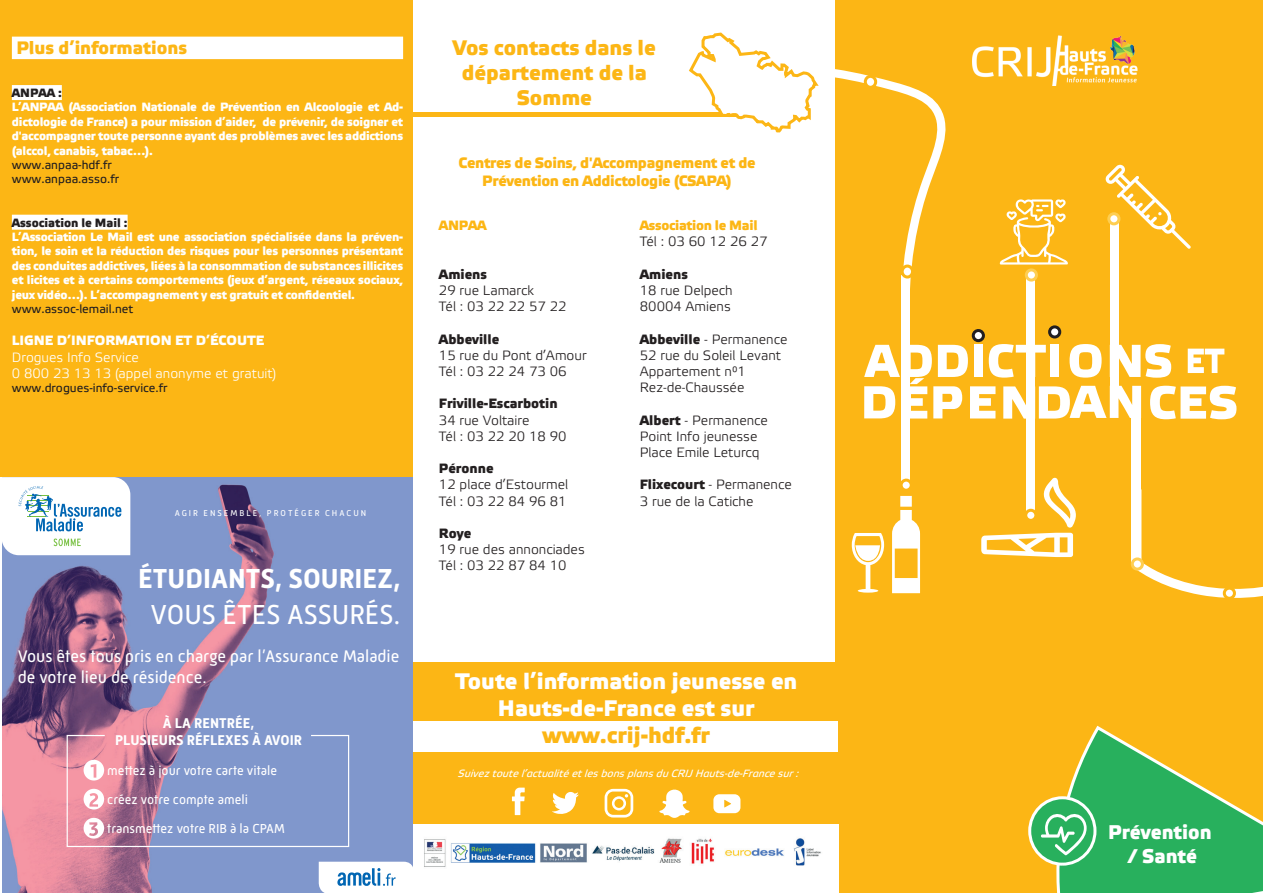
<style>
.page{position:relative;width:1263px;height:893px;background:#fff}
.page>*{position:absolute;margin:0;border:0;box-sizing:border-box;transform-origin:0 0}
.t1{font:700 28.05px "Mic 32 New";color:#fff}
.t2{font:28.05px "Mic 32 New";color:#fff}
.t3{font:700 22.5px/27px "Etelka Medium Pro";color:#fff;text-align:center}
.t4{font:700 22.5px "Etelka Medium Pro";color:#fcb615}
.t5{font:700 21px/25.2px "Etelka Medium Pro";color:#fcb615;text-align:center}
.t6{font:700 19.8px/23.9px "Etelka Medium Pro";color:#fff;text-align:center}
.t7{font:700 18px "Etelka Medium Pro";color:#fcb615}
.t8{font:17.1px/20.5px "Mic 32 New";color:#fff}
.t9{font:700 15px/18px "Etelka Medium Pro";letter-spacing:-.02em;color:#fcb615;text-align:center}
.t10{font:700 14.55px/17.4px "Mic 32 New";color:#fff;text-align:center}
.t11{font:13.5px/16.2px "Etelka Light Pro";color:#231f20}
.t12{font:13.5px/16.2px "Etelka Light Pro";color:#fff}
.t13{font:700 13.5px "Etelka Medium Pro";color:#231f20}
.t14{font:700 13.5px "Etelka Medium Pro";color:#fff}
.t15{font:700 13.5px "Etelka Medium Pro";letter-spacing:-.02em;color:#fcb615}
.t16{font:13.35px/29px "Mic 32 New";color:#fff}
.t17{font:700 12px/14.4px "Etelka Medium Pro";letter-spacing:-.02em;color:#fff;text-align:justify}
.t18{font:12px/14.4px "Etelka Text Pro";color:#231f20}
.t19{font:700 12px "Etelka Medium Pro";color:#231f20}
.t20{font:italic 10.5px "Etelka Text Pro";color:#fff}
.t21{font:8.7px "Mic 32 New";letter-spacing:.23em;color:#fff}
.s1{font-family:"Etelka Medium Pro";font-weight:700}
</style>
<div class="page">
<div style="left:0;top:0;width:412px;height:476px;background:#fcb615"></div>
<div style="left:403px;top:662px;width:440px;height:100px;background:#fcb615"></div>
<div style="left:836px;top:0;width:427px;height:893px;background:#fcb615"></div>
<div style="left:411px;top:705px;width:427px;height:188px;background:#fcb615"></div>
<div style="left:411px;top:721px;width:427px;height:31px;background:#fff"></div>
<svg style="left:1028px;top:796px;width:68px;height:70px"></svg>
<svg style="left:1041px;top:725px;width:222px;height:168px"></svg>
<svg style="left:659px;top:789px;width:30px;height:29px"></svg>
<svg style="left:713px;top:794px;width:27px;height:19px"></svg>
<svg style="left:552px;top:792px;width:27px;height:22px"></svg>
<svg style="left:512px;top:788px;width:13px;height:27px"></svg>
<svg style="left:605px;top:789px;width:28px;height:28px"></svg>
<div style="left:411px;top:824px;width:428px;height:69px;background:#fff"></div>
<img style="left:424px;top:838px;width:397px;height:29px">
<div style="left:1026px;top:275px;width:9px;height:243px;background:#fff"></div>
<div style="left:902px;top:275px;width:8px;height:210px;background:#fff"></div>
<svg style="left:901px;top:480px;width:10px;height:10px"></svg>
<div style="left:899px;top:478px;width:14px;height:14px;border:3px solid #fcb615;border-radius:50%"></div>
<div style="left:1132px;top:406px;width:9px;height:158px;background:#fff"></div>
<svg style="left:1130px;top:480px;width:133px;height:117px"></svg>
<div style="left:1132px;top:559px;width:10px;height:10px;background:#fff;border-radius:50%"></div>
<div style="left:1131px;top:557px;width:13px;height:14px;border:3px solid #fece51;border-radius:50%"></div>
<div style="left:1224px;top:588px;width:10px;height:10px;background:#fff;border-radius:50%"></div>
<div style="left:1223px;top:587px;width:13px;height:13px;border:3px solid #fcb615;border-radius:50%"></div>
<div style="left:12px;top:37px;width:391px;height:22px;background:#fff"></div>
<div style="left:12px;top:85px;width:50px;height:15px;background:#fff"></div>
<div style="left:12px;top:215px;width:116px;height:15px;background:#fff"></div>
<svg style="left:981px;top:478px;width:95px;height:79px"></svg>
<svg style="left:852px;top:496px;width:68px;height:97px"></svg>
<img style="left:2px;top:478px;width:410px;height:415px">
<svg style="left:66px;top:734px;width:284px;height:114px;background:#9b92bc"></svg>
<svg style="left:319px;top:862px;width:93px;height:31px"></svg>
<svg style="left:2px;top:477px;width:128px;height:78px"></svg>
<div style="left:412px;top:112px;width:360px;height:5px;background:#fcb615"></div>
<svg style="left:689px;top:31px;width:547px;height:388px"></svg>
<h3 class="t7" style="left:16px;top:38px;width:172px">Plus d’informations</h3>
<p class="t19" style="left:12px;top:86px;width:51px">ANPAA :</p>
<p class="t17" style="left:12px;top:101px;width:393px">L’ANPAA (Association Nationale de Prévention en Alcoologie et Ad&shy;dictologie de France) a pour mission d’aider, de prévenir, de soigner et d'accompagner toute personne ayant des problèmes avec les addictions (alccol, canabis, tabac…).</p>
<p class="t18" style="left:12px;top:158px;width:109px">www.anpaa-hdf.fr www.anpaa.asso.fr</p>
<p class="t19" style="left:12px;top:216px;width:117px">Association le Mail :</p>
<p class="t17" style="left:12px;top:230px;width:393px">L’Association Le Mail est une association spécialisée dans la préven&shy;tion, le soin et la réduction des risques pour les personnes présentant des conduites addictives, liées à la consommation de substances illicites et licites et à certains comportements (jeux d’argent, réseaux sociaux, jeux vidéo…). L’accompagnement y est gratuit et confidentiel.</p>
<p class="t18" style="left:12px;top:302px;width:123px">www.assoc-lemail.net</p>
<p class="t14" style="left:12px;top:333px;width:254px">LIGNE D’INFORMATION ET D’ÉCOUTE</p>
<p class="t12" style="left:12px;top:350px;width:266px">Drogues Info Service<br>0 800 23 13 13 (appel anonyme et gratuit)</p>
<p class="t18" style="left:12px;top:382px;width:157px">www.drogues-info-service.fr</p>
<p class="t21" style="left:175px;top:508px;width:193px">AGIR ENSEMBLE, PROTÉGER CHACUN</p>
<h1 class="t1" style="left:138px;top:562px;width:264px">ÉTUDIANTS, SOURIEZ,</h1>
<h1 class="t2" style="left:151px;top:598px;width:252px">VOUS ÊTES ASSURÉS.</h1>
<h3 class="t8" style="left:18px;top:646px;width:383px">Vous êtes tous pris en charge par l’Assurance Maladie de votre lieu de résidence.</h3>
<p class="t10" style="left:115px;top:714px;width:189px">À LA RENTRÉE,<br>PLUSIEURS RÉFLEXES À AVOIR</p>
<p class="t16" style="left:107px;top:756px;width:179px">mettez à jour votre carte vitale créez votre compte ameli transmettez votre RIB à la CPAM</p>
<h3 class="t5" style="left:453px;top:36px;width:205px">Vos contacts dans le département de la<br>Somme</h3>
<p class="t9" style="left:459px;top:155px;width:298px">Centres de Soins, d'Accompagnement et de<br>Prévention en Addictologie (CSAPA)</p>
<p class="t15" style="left:439px;top:218px;width:49px">ANPAA</p>
<p class="t13" style="left:439px;top:267px;width:49px">Amiens</p>
<p class="t11" style="left:439px;top:283px;width:129px">29 rue Lamarck<br>Tél : 03 22 22 57 22</p>
<p class="t13" style="left:439px;top:331px;width:62px">Abbeville</p>
<p class="t11" style="left:439px;top:348px;width:149px">15 rue du Pont d’Amour<br>Tél : 03 22 24 73 06</p>
<p class="t13" style="left:439px;top:396px;width:120px">Friville-Escarbotin</p>
<p class="t11" style="left:439px;top:413px;width:129px">34 rue Voltaire<br>Tél : 03 22 20 18 90</p>
<p class="t13" style="left:439px;top:461px;width:56px">Péronne</p>
<p class="t11" style="left:439px;top:478px;width:131px">12 place d’Estourmel<br>Tél : 03 22 84 96 81</p>
<p class="t13" style="left:439px;top:526px;width:34px">Roye</p>
<p class="t11" style="left:439px;top:542px;width:147px">19 rue des annonciades<br>Tél : 03 22 87 84 10</p>
<p class="t15" style="left:640px;top:218px;width:119px">Association le Mail</p>
<p class="t11" style="left:640px;top:235px;width:129px">Tél : 03 60 12 26 27</p>
<p class="t13" style="left:640px;top:267px;width:49px">Amiens</p>
<p class="t11" style="left:640px;top:283px;width:94px">18 rue Delpech<br>80004 Amiens</p>
<p class="t11" style="left:640px;top:332px;width:149px"><span class="s1">Abbeville</span> - Permanence<br>52 rue du Soleil Levant<br>Appartement n°1<br>Rez-de-Chaussée</p>
<p class="t11" style="left:640px;top:413px;width:130px"><span class="s1">Albert</span> - Permanence<br>Point Info jeunesse<br>Place Emile Leturcq</p>
<p class="t11" style="left:640px;top:478px;width:153px"><span class="s1">Flixecourt</span> - Permanence<br>3 rue de la Catiche</p>
<h2 class="t3" style="left:455px;top:669px;width:344px">Toute l’information jeunesse en<br>Hauts-de-France est sur</h2>
<h2 class="t4" style="left:543px;top:723px;width:169px">www.crij-hdf.fr</h2>
<p class="t20" style="left:458px;top:768px;width:344px">Suivez toute l’actualité et les bons plans du CRIJ Hauts-de-France sur :</p>
<h3 class="t6" style="left:1108px;top:821px;width:105px">Prévention / Santé</h3>
</div>
